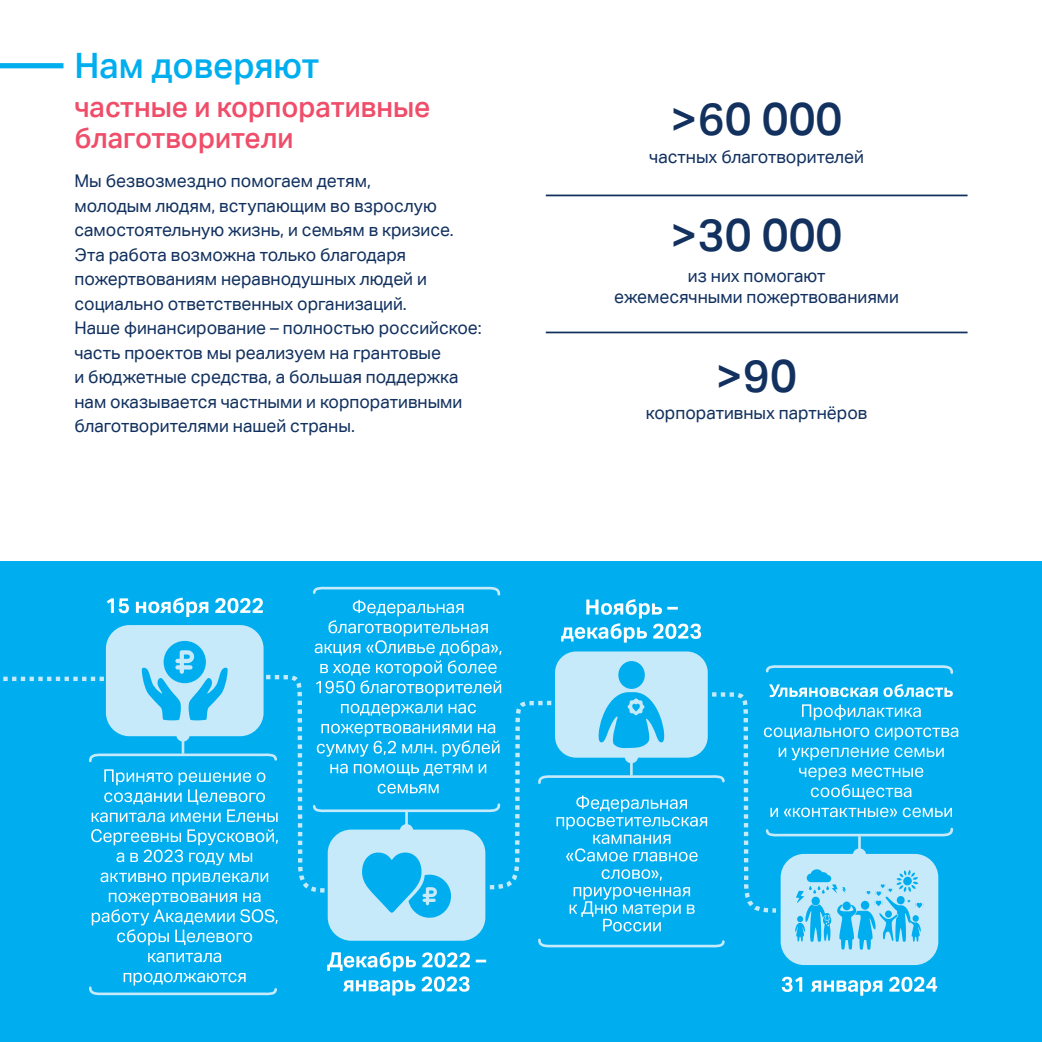
<style>
.page{position:relative;width:1042px;height:1042px;background:#fff}
.page>*{position:absolute;margin:0;border:0;box-sizing:border-box;transform-origin:0 0}
.t1{font:500 45.5px "Aktiv Grotesk Corp";color:#12315f}
.t2{font:500 35px "Aktiv Grotesk Corp";color:#00aeef}
.t3{font:500 28px/31.5px "Aktiv Grotesk Corp";color:#ef4d69}
.t4{font:17.5px/24.5px "Aktiv Grotesk Corp";color:#12315f}
</style>
<div class="page">
<div style="left:0;top:561px;width:1042px;height:481px;background:#00aeef"></div>
<svg style="left:3px;top:586px;width:955px;height:409px"></svg>
<div style="left:0;top:63px;width:63px;height:5px;background:#00aeef"></div>
<hr style="left:546px;top:195px;width:421px;height:1px;background:#12315f">
<hr style="left:546px;top:332px;width:421px;height:1px;background:#12315f">
<h2 class="t2" style="left:74px;top:45px;width:246px">Нам доверяют</h2>
<h3 class="t3" style="left:74px;top:90px;width:358px">частные и корпоративные благотворители</h3>
<p class="t4" style="left:74px;top:168px;width:409px">Мы безвозмездно помогаем детям,<br>молодым людям, вступающим во взрослую самостоятельную жизнь, и семьям в кризисе.<br>Эта работа возможна только благодаря пожертвованиям неравнодушных людей и социально ответственных организаций.<br>Наше финансирование – полностью российское: часть проектов мы реализуем на грантовые<br>и бюджетные средства, а большая поддержка нам оказывается частными и корпоративными благотворителями нашей страны.</p>
<h1 class="t1" style="left:671px;top:91px;width:173px">&gt;60 000</h1>
<p class="t4" style="left:649px;top:144px;width:216px">частных благотворителей</p>
<h1 class="t1" style="left:671px;top:208px;width:173px">&gt;30 000</h1>
<p class="t4" style="left:614px;top:265px;width:286px;line-height:21px;text-align:center">из них помогают<br>ежемесячными пожертвованиями</p>
<h1 class="t1" style="left:716px;top:348px;width:82px">&gt;90</h1>
<p class="t4" style="left:646px;top:401px;width:223px">корпоративных партнёров</p>
</div>
